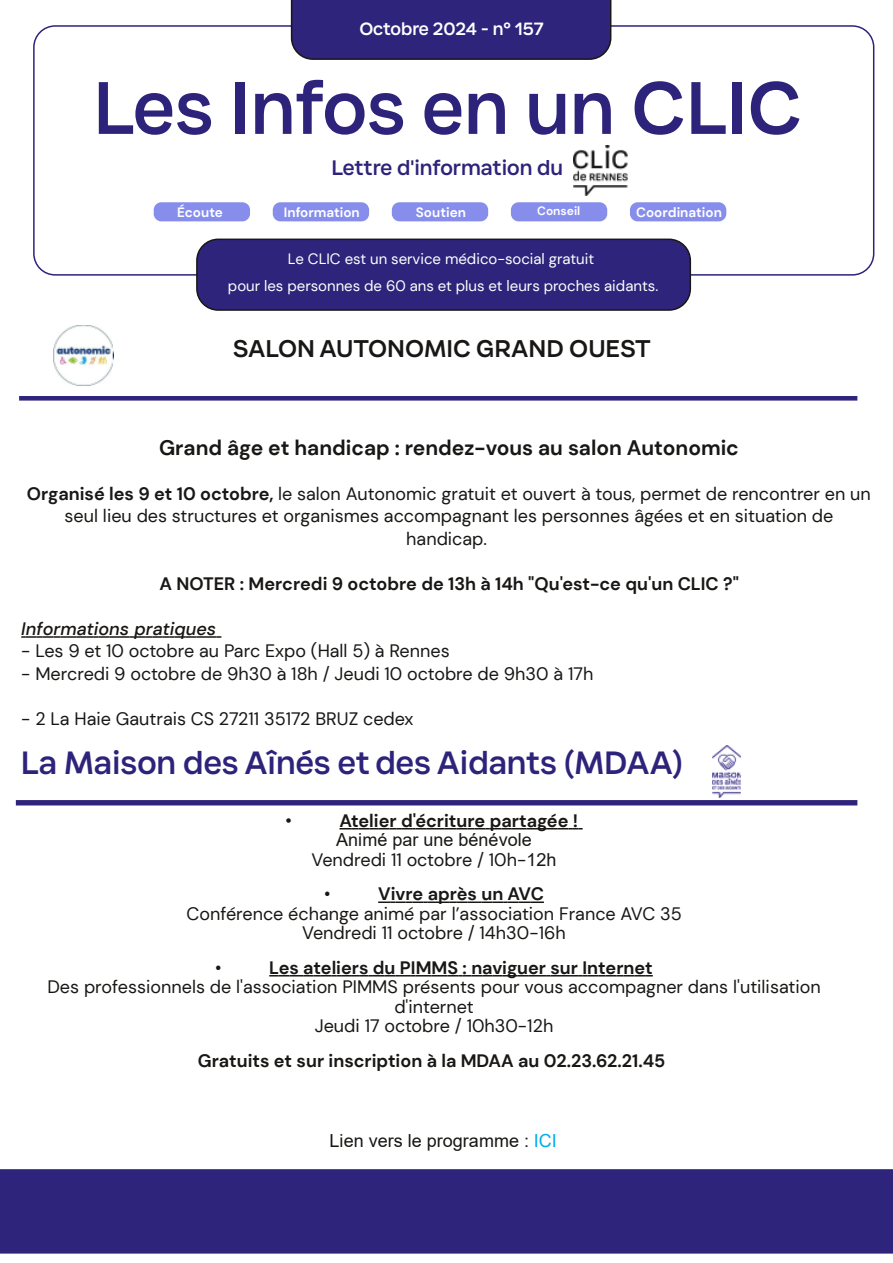
<style>
.page{position:relative;width:893px;height:1263px;background:#fff}
.page>*{position:absolute;margin:0;border:0;box-sizing:border-box;transform-origin:0 0}
.t1{font:500 69px "Condate";color:#2d237a}
.t2{font:500 30px "Condate";color:#2d237a}
.t3{font:500 22.5px "Condate";letter-spacing:-.005em;color:#181715}
.t4{font:700 21px "DM Sans";color:#181715}
.t5{font:500 19.5px "Condate";color:#2d237a}
.t6{font:18px/19.5px "DM Sans";color:#181715;text-align:center}
.t7{font:700 18px "DM Sans";color:#181715}
.t8{font:18px "Arial";color:#181715}
.t9{font:italic 500 18px "DM Sans";color:#181715}
.t10{font:500 16.5px "Condate";letter-spacing:-.01em;color:#fff}
.t11{font:15px/27px "DM Sans";color:#fff;text-align:center}
.t12{font:700 13.5px "DM Sans";color:#fff}
.t13{font:700 12px "DM Sans";color:#fff}
.s1{font-weight:700}
.s2{font-family:"Arial"}
.s3{color:#00aeef}
</style>
<div class="page">
<div style="left:19px;top:396px;width:838px;height:5px;border:2px solid #31277e"></div>
<div style="left:16px;top:800px;width:841px;height:5px;border:2px solid #2e247b"></div>
<img style="left:713px;top:746px;width:29px;height:51px">
<div style="left:291px;top:0;width:320px;height:60px;background:#2e247b"></div>
<div style="left:197px;top:239px;width:493px;height:71px;background:#2e247b;border-radius:21px"></div>
<div style="left:196px;top:239px;width:495px;height:72px;border:2px solid #181715;border-radius:21px"></div>
<div style="left:392px;top:202px;width:96px;height:19px;background:#868deb;border-radius:8px"></div>
<div style="left:273px;top:202px;width:96px;height:19px;background:#868deb;border-radius:8px"></div>
<div style="left:154px;top:202px;width:96px;height:19px;background:#868deb;border-radius:8px"></div>
<div style="left:511px;top:202px;width:96px;height:19px;background:#868deb;border-radius:8px"></div>
<div style="left:630px;top:202px;width:96px;height:19px;background:#868deb;border-radius:8px"></div>
<img style="left:574px;top:145px;width:54px;height:50px">
<svg style="left:339px;top:828px;width:244px;height:1px"></svg>
<svg style="left:378px;top:901px;width:166px;height:2px"></svg>
<svg style="left:269px;top:975px;width:384px;height:1px"></svg>
<div style="left:0;top:1169px;width:893px;height:84px;background:#2e247b"></div>
<img style="left:54px;top:325px;width:59px;height:60px">
<svg style="left:21px;top:636px;width:200px;height:2px"></svg>
<p class="t10" style="left:359px;top:22px;width:186px">Octobre 2024 - n° 157</p>
<h1 class="t1" style="left:93px;top:80px;width:710px">Les Infos en un CLIC</h1>
<p class="t5" style="left:331px;top:160px;width:233px">Lettre d'information du</p>
<p class="t12" style="left:177px;top:203px;width:48px">Écoute</p>
<p class="t12" style="left:284px;top:203px;width:78px">Information</p>
<p class="t12" style="left:416px;top:203px;width:52px">Soutien</p>
<p class="t13" style="left:537px;top:203px;width:45px">Conseil</p>
<p class="t12" style="left:636px;top:203px;width:87px">Coordination</p>
<p class="t11" style="left:228px;top:246px;width:432px">Le CLIC est un service médico-social gratuit<br>pour les personnes de 60 ans et plus et leurs proches aidants.</p>
<p class="t3" style="left:233px;top:339px;width:419px">SALON AUTONOMIC GRAND OUEST</p>
<p class="t4" style="left:159px;top:434px;width:581px">Grand âge et handicap : rendez-vous au salon Autonomic</p>
<p class="t6" style="left:27px;top:482px;width:845px;line-height:22.5px"><span class="s1">Organisé les 9 et 10 octobre,</span> le salon Autonomic gratuit et ouvert à tous, permet de rencontrer en un seul lieu des structures et organismes accompagnant les personnes âgées et en situation de handicap.</p>
<p class="t7" style="left:159px;top:572px;width:581px">A NOTER : Mercredi 9 octobre de 13h à 14h "Qu'est-ce qu'un CLIC ?"</p>
<p class="t9" style="left:21px;top:617px;width:197px">Informations pratiques</p>
<p class="t6" style="left:21px;top:641px;width:430px">- Les 9 et 10 octobre au Parc Expo (Hall 5) à Rennes</p>
<p class="t6" style="left:21px;top:664px;width:574px">- Mercredi 9 octobre de 9h30 à 18h / Jeudi 10 octobre de 9h30 à 17h</p>
<p class="t6" style="left:21px;top:709px;width:394px">- 2 La Haie Gautrais CS 27211 35172 BRUZ cedex</p>
<h2 class="t2" style="left:21px;top:750px;width:663px">La Maison des Aînés et des Aidants (MDAA)</h2>
<p class="t8" style="left:285px;top:810px;width:8px">•</p>
<p class="t7" style="left:339px;top:809px;width:240px">Atelier d'écriture partagée !</p>
<p class="t8" style="left:336px;top:830px;width:197px">Animé par une bénévole</p>
<p class="t6" style="left:324px;top:842px;width:234px;line-height:34.5px;text-align:left;text-indent:-13px">Vendredi 11 octobre / 10h-<span class="s2">12h </span>•</p>
<p class="t7" style="left:378px;top:882px;width:167px">Vivre après un AVC</p>
<p class="t6" style="left:186px;top:904px;width:497px">Conférence échange animé par l’association France AVC 35<br>Vendredi 11 octobre / 14h30-16h</p>
<p class="t6" style="left:215px;top:958px;width:8px">•</p>
<p class="t7" style="left:269px;top:956px;width:385px">Les ateliers du PIMMS : naviguer sur Internet</p>
<p class="t6" style="left:47px;top:977px;width:775px">Des professionnels de l'association PIMMS présents pour vous accompagner dans l'utilisation d'internet<br>Jeudi 17 octobre / 10h30-12h</p>
<p class="t7" style="left:198px;top:1049px;width:469px">Gratuits et sur inscription à la MDAA au 02.23.62.21.45</p>
<p class="t8" style="left:330px;top:1131px;width:229px">Lien vers le programme : <span class="s3">ICI</span></p>
</div>
